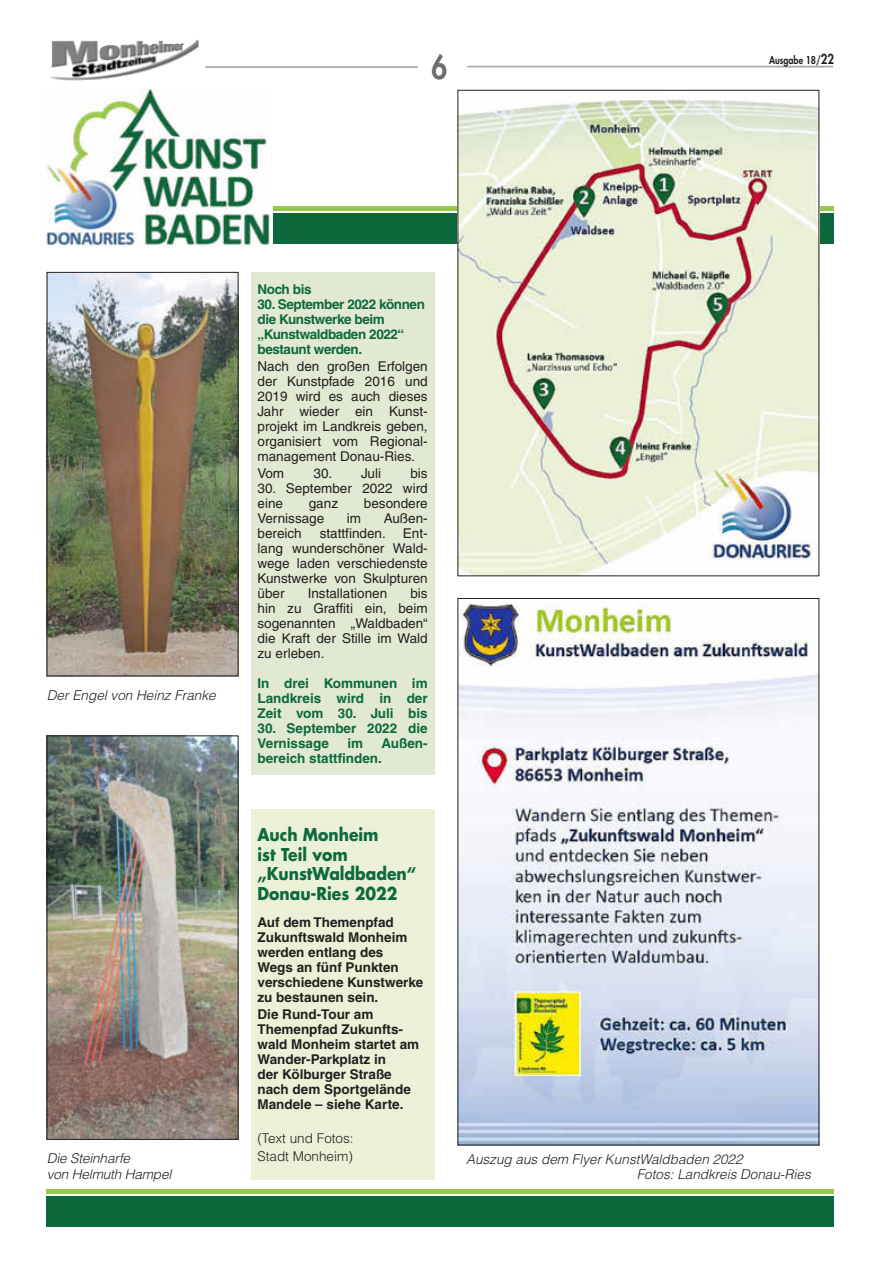
<style>
.page{position:relative;width:881px;height:1263px;background:#fff}
.page>*{position:absolute;margin:0;border:0;box-sizing:border-box;transform-origin:0 0}
.t1{font:800 32.1px "Futura LT";color:#6c6d70;scale:.85 1}
.t2{font:700 17.25px/19.5px "Futura LT";color:#0c693c;scale:.9 1}
.t3{font:13.5px/15px "Helvetica LT";color:#231f20;text-align:justify}
.t4{font:700 13.5px/15px "Helvetica LT";color:#231f20}
.t5{font:700 13.5px/15px "Helvetica LT";letter-spacing:-.01em;color:#0c693c}
.t6{font:italic 300 13.5px/15px "Helvetica LT";color:#231f20}
.t7{font:700 13.5px/15px "Helvetica LT";letter-spacing:-.03em;color:#0c693c}
.t8{font:300 13.5px/17.1px "Helvetica LT";color:#231f20}
.t9{font:800 10.5px "Futura LT";color:#231f20;scale:.85 1}
.s1{font-size:13.5px}
</style>
<div class="page">
<img style="left:51px;top:40px;width:148px;height:41px">
<hr style="left:205px;top:66px;width:213px;height:2px;background:#a8a9ad">
<hr style="left:467px;top:66px;width:365px;height:1px;background:#a8a9ad">
<div style="left:47px;top:1189px;width:786px;height:5px;background:#97c84b"></div>
<div style="left:47px;top:1196px;width:786px;height:31px;background:#0c693c"></div>
<hr style="left:47px;top:207px;width:786px;height:4px;background:#97c84b">
<div style="left:47px;top:214px;width:786px;height:30px;background:#0c693c"></div>
<div style="left:251px;top:272px;width:183px;height:503px;background:#e1e9d2"></div>
<img style="left:49px;top:274px;width:187px;height:400px">
<div style="left:47px;top:272px;width:191px;height:404px;border:1px solid #231f20"></div>
<img style="left:47px;top:89px;width:225px;height:157px">
<img style="left:459px;top:603px;width:358px;height:540px">
<img style="left:459px;top:100px;width:358px;height:474px">
<img style="left:49px;top:738px;width:187px;height:399px">
<div style="left:47px;top:736px;width:191px;height:403px;border:1px solid #231f20"></div>
<div style="left:251px;top:809px;width:183px;height:370px;background:#ebf1d7"></div>
<h1 class="t1" style="left:431px;top:46px;width:20px">6</h1>
<p class="t9" style="left:768px;top:53px;width:78px">Ausgabe 18/<span class="s1">22</span></p>
<p class="t6" style="left:47px;top:687px;width:170px">Der Engel von Heinz Franke</p>
<p class="t6" style="left:47px;top:1150px;width:126px;line-height:16.2px">Die Steinharfe<br>von Helmuth Hampel</p>
<p class="t5" style="left:257px;top:282px;width:56px">Noch bis</p>
<p class="t7" style="left:257px;top:297px;width:169px">30. September 2022 können die Kunstwerke beim „Kunstwaldbaden 2022“ bestaunt werden.</p>
<p class="t3" style="left:257px;top:359px;width:172px">Nach den großen Erfolgen der Kunstpfade 2016 und 2019 wird es auch dieses Jahr wieder ein Kunst&shy;projekt im Landkreis geben, organisiert vom Regional&shy;management Donau-Ries.</p>
<p class="t3" style="left:257px;top:466px;width:28px">Vom</p>
<p class="t3" style="left:313px;top:466px;width:69px">30. Juli</p>
<p class="t3" style="left:410px;top:466px;width:19px">bis</p>
<p class="t3" style="left:257px;top:481px;width:172px">30. September 2022 wird eine</p>
<p class="t3" style="left:309px;top:496px;width:31px">ganz</p>
<p class="t3" style="left:364px;top:496px;width:65px">besondere</p>
<p class="t3" style="left:257px;top:511px;width:68px">Vernissage</p>
<p class="t3" style="left:347px;top:511px;width:16px">im</p>
<p class="t3" style="left:383px;top:511px;width:45px">Außen-</p>
<p class="t3" style="left:257px;top:526px;width:46px">bereich</p>
<p class="t3" style="left:319px;top:526px;width:68px">stattfinden.</p>
<p class="t3" style="left:257px;top:526px;width:172px;text-indent:145px">Ent&shy;lang wunderschöner Wald&shy;wege laden verschiedenste Kunstwerke von Skulpturen über</p>
<p class="t3" style="left:257px;top:586px;width:172px;text-indent:153px">bis hin zu Graffiti ein, beim sogenannten „Waldbaden“ die Kraft der Stille im Wald zu erleben.</p>
<p class="t5" style="left:257px;top:676px;width:172px;text-align:justify">In drei Kommunen im Landkreis wird in der Zeit vom 30. Juli bis</p>
<p class="t5" style="left:257px;top:721px;width:172px">30. September 2022 die<br>Vernissage</p>
<p class="t3" style="left:307px;top:586px;width:81px">Installationen</p>
<p class="t5" style="left:257px;top:736px;width:172px;text-indent:124px">Außen&shy;bereich stattfinden.</p>
<p class="t5" style="left:347px;top:736px;width:17px">im</p>
<p class="t2" style="left:257px;top:825px;width:178px">Auch Monheim<br>ist Teil vom „KunstWaldbaden“<br>Donau-Ries 2022</p>
<p class="t4" style="left:257px;top:915px;width:167px">Auf dem Themenpfad<br>Zukunftswald Monheim werden entlang des<br>Wegs an fünf Punkten verschiedene Kunstwerke zu bestaunen sein.</p>
<p class="t4" style="left:257px;top:1007px;width:163px">Die Rund-Tour am<br>Themenpfad Zukunfts&shy;wald Monheim startet am<br>Wander-Parkplatz in<br>der Kölburger Straße nach dem Sportgelände<br>Mandele – siehe Karte.</p>
<p class="t8" style="left:257px;top:1130px;width:98px">(Text und Fotos:<br>Stadt Monheim)</p>
<p class="t6" style="left:636px;top:1152px;width:175px;text-indent:-171px">Auszug aus dem Flyer KunstWaldbaden 2022<br>Fotos: Landkreis Donau-Ries</p>
</div>
